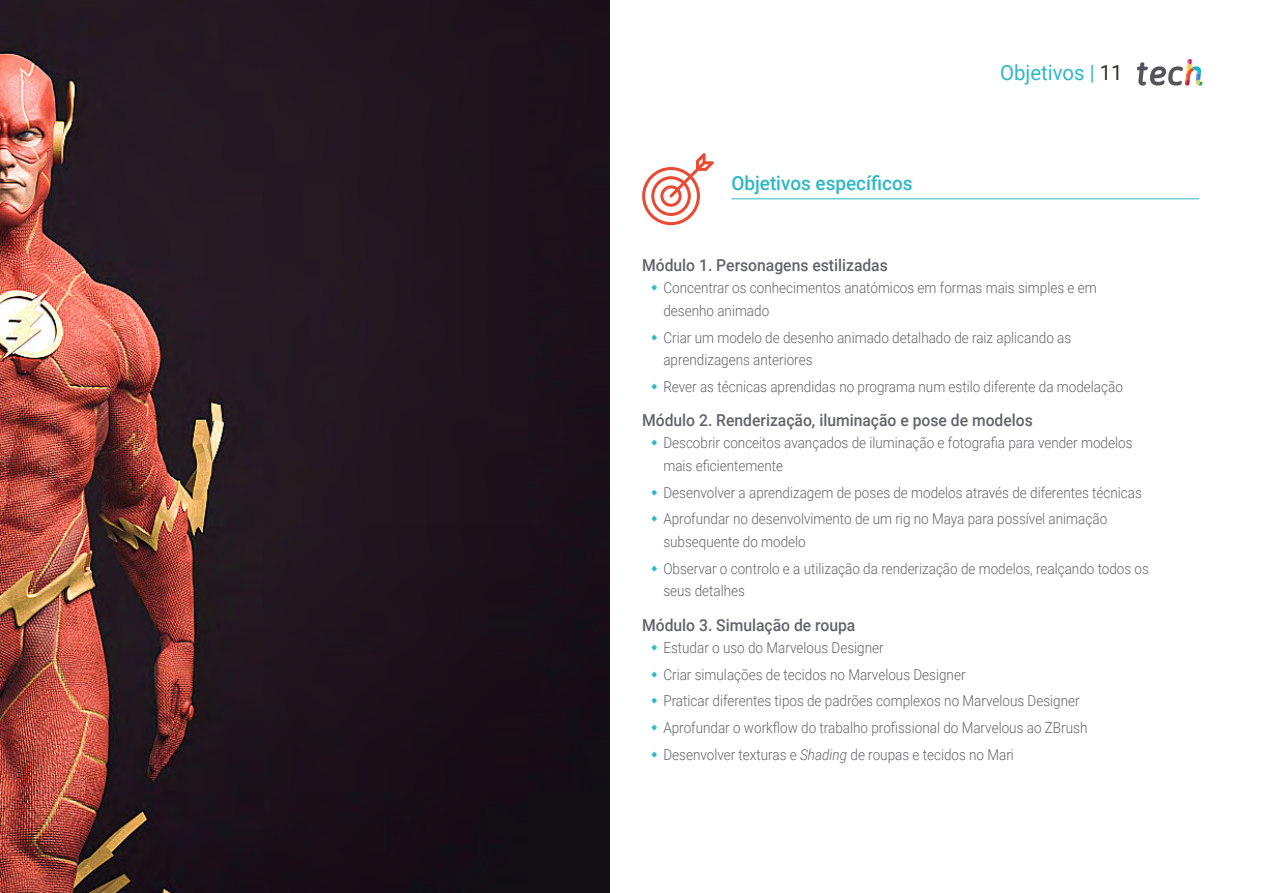
<style>
.page{position:relative;width:1263px;height:893px;background:#fff}
.page>*{position:absolute;margin:0;border:0;box-sizing:border-box;transform-origin:0 0}
.t1{font:21px "Roboto";color:#2db8c5}
.t2{font:500 19.5px "Roboto";color:#2db8c5}
.t3{font:500 16.5px "Roboto";color:#61646a;scale:.95 1}
.t4{font:300 15px/26.7px "Roboto";color:#61646a;scale:.9 1}
.s1{color:#312e20}
.s2{font-style:italic}
</style>
<div class="page">
<hr style="left:731px;top:198px;width:468px;height:1px;background:#2db8c5">
<svg style="left:642px;top:153px;width:72px;height:72px"></svg>
<img style="left:0;top:0;width:609px;height:893px">
<svg style="left:1137px;top:59px;width:65px;height:27px"></svg>
<h2 class="t2" style="left:731px;top:169px;width:183px">Objetivos específicos</h2>
<h1 class="t1" style="left:1000px;top:57px;width:124px">Objetivos | <span class="s1">11</span></h1>
<p class="t3" style="left:642px;top:254px;width:260px">Módulo 1. Personagens estilizadas</p>
<p class="t4" style="left:663px;top:276px;width:483px;line-height:22.5px">Concentrar os conhecimentos anatómicos em formas mais simples e em desenho animado</p>
<p class="t4" style="left:663px;top:325px;width:455px;line-height:22.5px">Criar um modelo de desenho animado detalhado de raiz aplicando as aprendizagens anteriores</p>
<p class="t4" style="left:663px;top:373px;width:512px">Rever as técnicas aprendidas no programa num estilo diferente da modelação</p>
<p class="t3" style="left:642px;top:409px;width:413px">Módulo 2. Renderização, iluminação e pose de modelos</p>
<p class="t4" style="left:663px;top:431px;width:523px;line-height:22.5px">Descobrir conceitos avançados de iluminação e fotografia para vender modelos mais eficientemente</p>
<p class="t4" style="left:663px;top:478px;width:533px">Desenvolver a aprendizagem de poses de modelos através de diferentes técnicas<br>Aprofundar no desenvolvimento de um rig no Maya para possível animação</p>
<p class="t4" style="left:663px;top:528px;width:541px">subsequente do modelo<br>Observar o controlo e a utilização da renderização de modelos, realçando todos os</p>
<p class="t4" style="left:663px;top:577px;width:92px">seus detalhes</p>
<p class="t3" style="left:642px;top:613px;width:226px">Módulo 3. Simulação de roupa</p>
<p class="t4" style="left:663px;top:634px;width:473px">Estudar o uso do Marvelous Designer<br>Criar simulações de tecidos no Marvelous Designer<br>Praticar diferentes tipos de padrões complexos no Marvelous Designer Aprofundar o workflow do trabalho profissional do Marvelous ao ZBrush Desenvolver texturas e <span class="s2">Shading</span> de roupas e tecidos no Mari</p>
</div>
